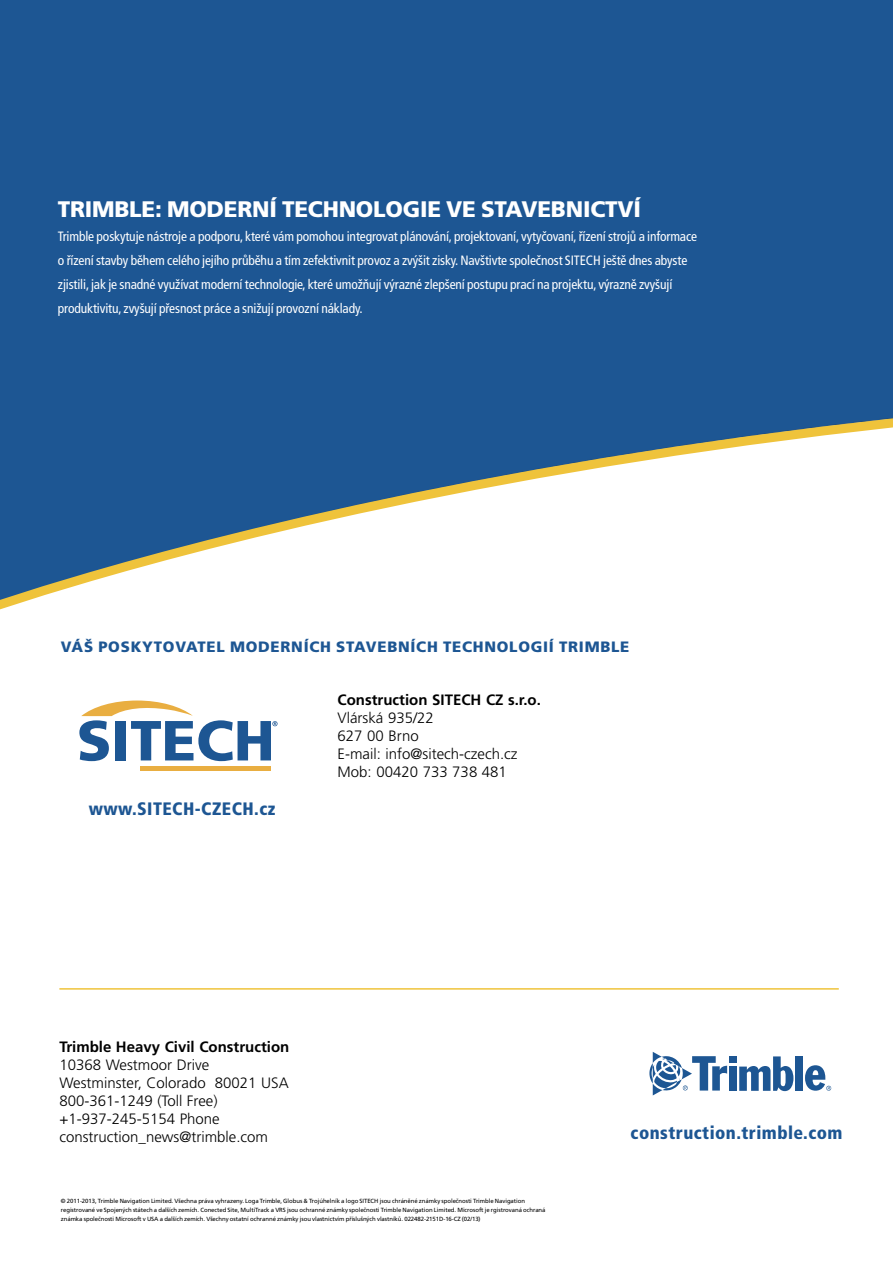
<style>
.page{position:relative;width:893px;height:1263px;background:#fff}
.page>*{position:absolute;margin:0;border:0;box-sizing:border-box;transform-origin:0 0}
.t1{font:900 22.5px "Frutiger LT Std";letter-spacing:-.01em;color:#fff}
.t2{font:900 condensed 18px "Frutiger LT Std";letter-spacing:.025em;color:#1d5693}
.t3{font:300 15px/18px "Frutiger LT Std";color:#000}
.t4{font:700 15px "Frutiger LT Std";color:#000}
.t5{font:900 15px "Frutiger LT Std";letter-spacing:.05em;color:#1d5693}
.t6{font:condensed 13.5px/24px "Frutiger LTCE";letter-spacing:-.01em;color:#fff}
.t7{font:6px/9px "Frutiger CE";letter-spacing:-.01em;color:#000}
</style>
<div class="page">
<div style="left:0;top:0;width:893px;height:1239px;background:#1d5693"></div>
<div style="left:0;top:633px;width:892px;height:606px;background:#fff"></div>
<div style="left:729px;top:1066px;width:8px;height:25px;background:#1d5693"></div>
<svg style="left:739px;top:1056px;width:54px;height:35px"></svg>
<div style="left:795px;top:1056px;width:8px;height:35px;background:#1d5693"></div>
<div style="left:729px;top:1056px;width:8px;height:7px;background:#1d5693"></div>
<svg style="left:805px;top:1065px;width:26px;height:26px"></svg>
<svg style="left:649px;top:1052px;width:78px;height:43px"></svg>
<div style="left:141px;top:766px;width:130px;height:5px;background:#e9ae41"></div>
<svg style="left:79px;top:700px;width:199px;height:61px"></svg>
<hr style="left:59px;top:988px;width:780px;height:2px;background:#efc33b">
<svg style="left:0;top:418px;width:893px;height:215px"></svg>
<div style="left:74px;top:866px;width:206px;height:81px;background:#fff"></div>
<h1 class="t1" style="left:58px;top:195px;width:584px">TRIMBLE: MODERNÍ TECHNOLOGIE VE STAVEBNICTVÍ</h1>
<p class="t6" style="left:58px;top:224px;width:641px">Trimble poskytuje nástroje a podporu, které vám pomohou integrovat plánování, projektovaní, vytyčovaní, řízení strojů a informace o řízení stavby během celého jejího průběhu a tím zefektivnit provoz a zvýšit zisky. Navštivte společnost SITECH ještě dnes abyste zjistili, jak je snadné využívat moderní technologie, které umožňují výrazné zlepšení postupu prací na projektu, výrazně zvyšují produktivitu, zvyšují přesnost práce a snižují provozní náklady.</p>
<h3 class="t5" style="left:61px;top:637px;width:105px">VÁŠ POS KYTOVAT</h3>
<h3 class="t5" style="left:207px;top:637px;width:96px">EL MODERNÍCH</h3>
<h3 class="t5" style="left:336px;top:637px;width:11px">STAV</h3>
<h3 class="t5" style="left:377px;top:637px;width:32px">EBNÍCH</h3>
<h3 class="t5" style="left:443px;top:637px;width:32px">TECHNO</h3>
<h3 class="t5" style="left:509px;top:637px;width:122px">LOG IÍ TRIMBLE</h3>
<h2 class="t2" style="left:89px;top:798px;width:188px">www.SITECH-CZECH.cz</h2>
<h3 class="t4" style="left:338px;top:691px;width:205px">Construction SITECH CZ s.r.o.</h3>
<h3 class="t3" style="left:338px;top:709px;width:181px">Vlárská 935/22<br>627 00 Brno<br>E-mail: info@sitech-czech.cz<br>Mob: 00420 733 738 481</h3>
<h3 class="t4" style="left:59px;top:1037px;width:231px">Trimble Heavy Civil Construction</h3>
<h3 class="t3" style="left:59px;top:1055px;width:231px">10368 Westmoor Drive<br>Westminster, Colorado 80021 USA<br>800-361-1249 (Toll Free) +1-937-245-5154 Phone construction_news@trimble.com</h3>
<p class="t7" style="left:61px;top:1196px;width:486px">© 2011-2013, Trimble Navigation Limited. Všechna práva vyhrazeny. Loga Trimble, Globus &amp; Trojúhelník a logo SITECH jsou chráněné známky společnosti Trimble Navigation registrované ve Spojených státech a dalších zemích. Conected Site, MultiTrack a VRS jsou ochranné známky společnosti Trimble Navigation Limited. Microsoft je rgistrovaná ochraná známka společnosti Microsoft v USA a dalších zemích. Všechny ostatní ochranné známky jsou vlastnictvím příslušných vlastníků. 022482-2151D-16-CZ (02/13)</p>
<h2 class="t2" style="left:631px;top:1122px;width:213px">construction.trimble.com</h2>
</div>
